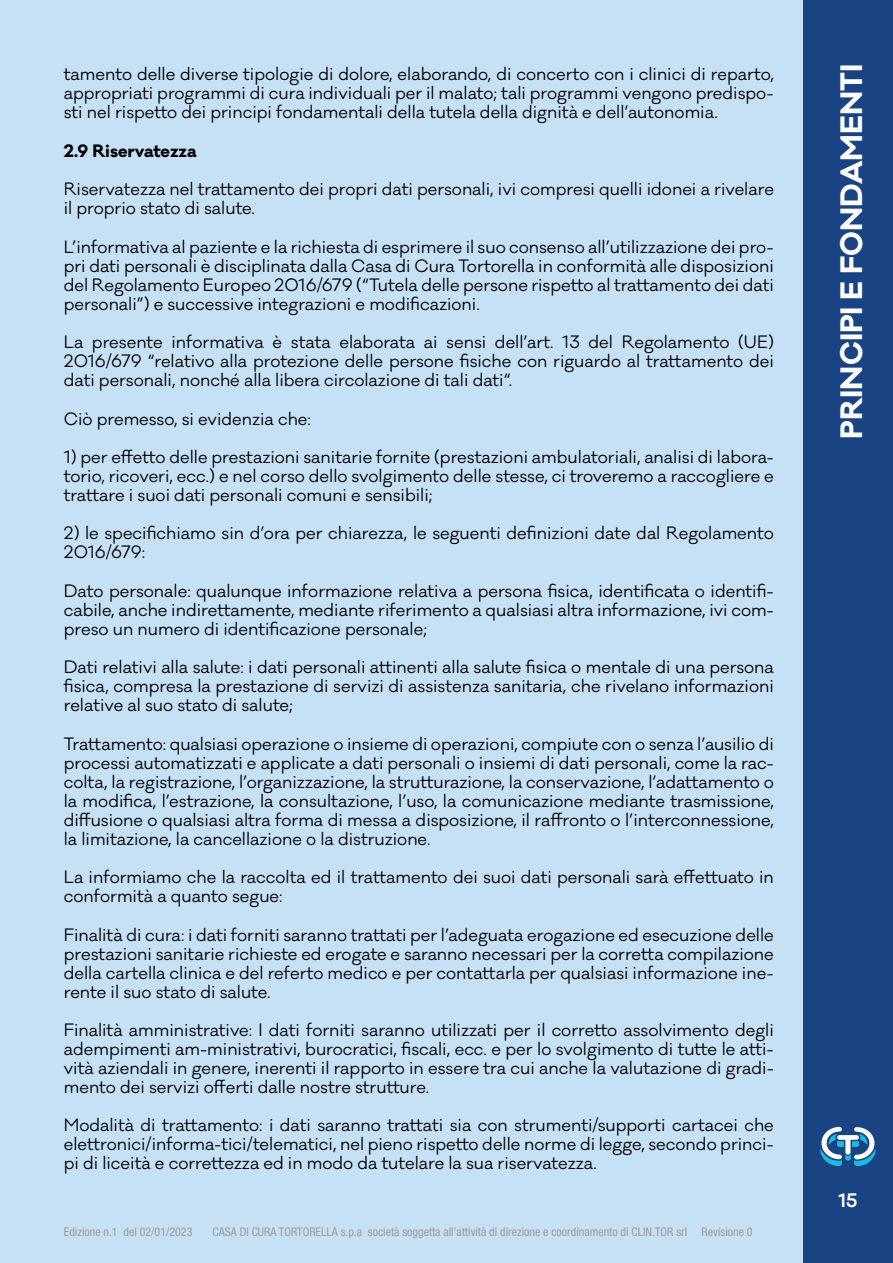
<style>
.page{position:relative;width:893px;height:1263px;background:#fff}
.page>*{position:absolute;margin:0;border:0;box-sizing:border-box;transform-origin:0 0}
.t1{font:700 28.5px "Galano Classic";color:#fff}
.t2{font:600 18px "Galano Classic Alt";color:#fff}
.t3{font:16.5px/19px "Galano Classic";color:#000;text-align:justify}
.t4{font:700 16.5px "Galano Classic";color:#000}
.t5{font:condensed 12px "Helvetica Neue LT Std";color:#9d9d9c}
</style>
<div class="page">
<div style="left:1px;top:0;width:802px;height:1263px;background:#c6e0f6"></div>
<div style="left:803px;top:0;width:90px;height:1263px;background:#194383"></div>
<svg style="left:820px;top:1127px;width:56px;height:39px"></svg>
<p class="t3" style="left:64px;top:65px;width:712px">tamento delle diverse tipologie di dolore, elaborando, di concerto con i clinici di reparto, appropriati programmi di cura individuali per il malato; tali programmi vengono predispo&shy;sti nel rispetto dei principi fondamentali della tutela della dignità e dell’autonomia.</p>
<p class="t4" style="left:64px;top:139px;width:134px">2.9 Riservatezza</p>
<p class="t3" style="left:64px;top:180px;width:712px">Riservatezza nel trattamento dei propri dati personali, ivi compresi quelli idonei a rivelare il proprio stato di salute.</p>
<p class="t3" style="left:64px;top:237px;width:712px">L’informativa al paziente e la richiesta di esprimere il suo consenso all’utilizzazione dei pro&shy;pri dati personali è disciplinata dalla Casa di Cura Tortorella in conformità alle disposizioni del Regolamento Europeo 2016/679 (“Tutela delle persone rispetto al trattamento dei dati personali”) e successive integrazioni e modificazioni.</p>
<p class="t3" style="left:64px;top:333px;width:712px">La presente informativa è stata elaborata ai sensi dell’art. 13 del Regolamento (UE)<br>2016/679 “relativo alla protezione delle persone fisiche con riguardo al trattamento dei dati personali, nonché alla libera circolazione di tali dati“.</p>
<p class="t3" style="left:64px;top:409px;width:249px">Ciò premesso, si evidenzia che:</p>
<p class="t3" style="left:64px;top:448px;width:712px">1) per effetto delle prestazioni sanitarie fornite (prestazioni ambulatoriali, analisi di labora&shy;torio, ricoveri, ecc.) e nel corso dello svolgimento delle stesse, ci troveremo a raccogliere e trattare i suoi dati personali comuni e sensibili;</p>
<p class="t3" style="left:64px;top:524px;width:712px">2) le specifichiamo sin d’ora per chiarezza, le seguenti definizioni date dal Regolamento<br>2016/679:</p>
<p class="t3" style="left:64px;top:581px;width:712px">Dato personale: qualunque informazione relativa a persona fisica, identificata o identifi&shy;cabile, anche indirettamente, mediante riferimento a qualsiasi altra informazione, ivi com&shy;preso un numero di identificazione personale;</p>
<p class="t3" style="left:64px;top:658px;width:712px">Dati relativi alla salute: i dati personali attinenti alla salute fisica o mentale di una persona fisica, compresa la prestazione di servizi di assistenza sanitaria, che rivelano informazioni relative al suo stato di salute;</p>
<p class="t3" style="left:64px;top:734px;width:712px">Trattamento: qualsiasi operazione o insieme di operazioni, compiute con o senza l’ausilio di processi automatizzati e applicate a dati personali o insiemi di dati personali, come la rac&shy;colta, la registrazione, l’organizzazione, la strutturazione, la conservazione, l’adattamento o la modifica, l’estrazione, la consultazione, l’uso, la comunicazione mediante trasmissione, diffusione o qualsiasi altra forma di messa a disposizione, il raffronto o l’interconnessione, la limitazione, la cancellazione o la distruzione.</p>
<p class="t3" style="left:64px;top:868px;width:712px">La informiamo che la raccolta ed il trattamento dei suoi dati personali sarà effettuato in conformità a quanto segue:</p>
<p class="t3" style="left:64px;top:925px;width:712px">Finalità di cura: i dati forniti saranno trattati per l’adeguata erogazione ed esecuzione delle prestazioni sanitarie richieste ed erogate e saranno necessari per la corretta compilazione della cartella clinica e del referto medico e per contattarla per qualsiasi informazione ine&shy;rente il suo stato di salute.</p>
<p class="t3" style="left:64px;top:1021px;width:712px">Finalità amministrative: I dati forniti saranno utilizzati per il corretto assolvimento degli adempimenti am-ministrativi, burocratici, fiscali, ecc. e per lo svolgimento di tutte le atti&shy;vità aziendali in genere, inerenti il rapporto in essere tra cui anche la valutazione di gradi&shy;mento dei servizi offerti dalle nostre strutture.</p>
<p class="t3" style="left:64px;top:1116px;width:712px">Modalità di trattamento: i dati saranno trattati sia con strumenti/supporti cartacei che elettronici/informa-tici/telematici, nel pieno rispetto delle norme di legge, secondo princi&shy;pi di liceità e correttezza ed in modo da tutelare la sua riservatezza.</p>
<p class="t5" style="left:64px;top:1225px;width:130px">Edizione n.1 del 02/01/2023</p>
<p class="t5" style="left:213px;top:1225px;width:542px">CASA DI CURA TORTORELLA s.p.a società soggetta all’attività di direzione e coordinamento di CLIN.TOR srl Revisione 0</p>
<h1 class="t1" style="left:832px;top:439px;width:376px;rotate:-90deg">PRINCIPI E FONDAMENTI</h1>
<p class="t2" style="left:838px;top:1189px;width:21px">15</p>
</div>
